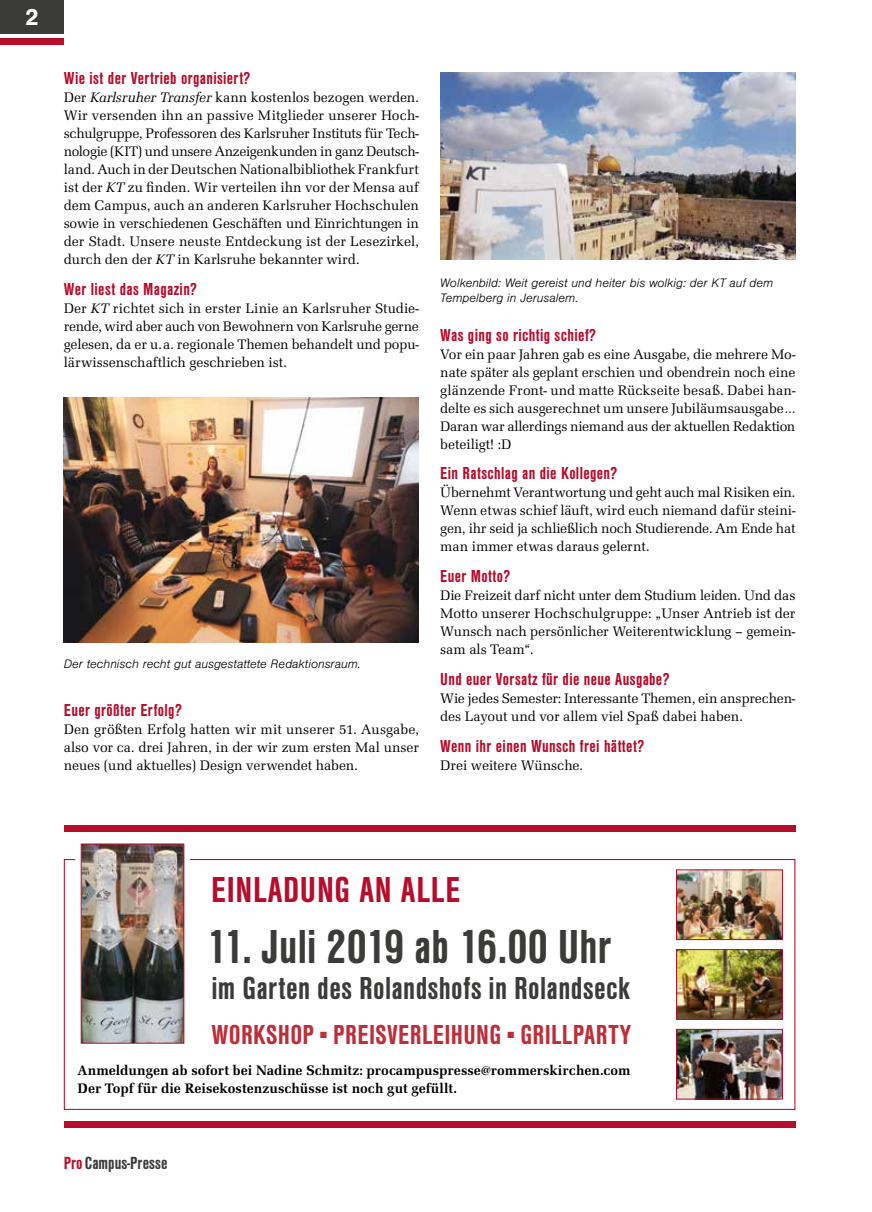
<style>
.page{position:relative;width:872px;height:1212px;background:#fff}
.page>*{position:absolute;margin:0;border:0;box-sizing:border-box;transform-origin:0 0}
.t1{font:700 condensed 49.5px "Sans";letter-spacing:.005em;color:#3b3b3a}
.t2{font:700 condensed 37.5px "Sans";letter-spacing:.02em;color:#b50d2c}
.t3{font:700 condensed 33px "Sans";letter-spacing:.01em;color:#3b3b3a}
.t4{font:700 condensed 28.5px "Sans";letter-spacing:.01em;color:#bc2f3a}
.t5{font:700 24px "Sans";color:#fff}
.t6{font:700 condensed 18.15px "Sans";letter-spacing:.005em;color:#3b3b3a}
.t7{font:700 condensed 18px "Sans";letter-spacing:.02em;color:#b50d2c}
.t8{font:14.25px/18px "Marseille";letter-spacing:-.01em;color:#000;text-align:justify}
.t9{font:700 14.25px/18px "Marseille";letter-spacing:.005em;color:#000}
.t10{font:italic 300 12.75px/15px "Sans";color:#000}
.s1{font-style:italic}
.s2{color:#b50d2c}
</style>
<div class="page">
<div style="left:0;top:0;width:64px;height:34px;background:#3b3b3a"></div>
<div style="left:0;top:38px;width:64px;height:7px;background:#b50d2c"></div>
<div style="left:64px;top:1121px;width:731px;height:6px;background:#b50d2c"></div>
<div style="left:64px;top:859px;width:731px;height:251px;border:1px solid #b50d2c"></div>
<img style="left:678px;top:872px;width:102px;height:66px">
<div style="left:676px;top:870px;width:106px;height:70px;border:1px solid #b50d2c"></div>
<img style="left:678px;top:1031px;width:102px;height:66px">
<div style="left:676px;top:1029px;width:106px;height:70px;border:1px solid #b50d2c"></div>
<img style="left:678px;top:951px;width:102px;height:66px">
<div style="left:676px;top:949px;width:106px;height:70px;border:1px solid #b50d2c"></div>
<img style="left:83px;top:846px;width:99px;height:195px">
<div style="left:75px;top:838px;width:115px;height:211px;border:6px solid #fff"></div>
<div style="left:81px;top:844px;width:103px;height:199px;border:1px solid #b50d2c"></div>
<img style="left:64px;top:398px;width:355px;height:244px">
<img style="left:440px;top:72px;width:355px;height:187px">
<div style="left:64px;top:825px;width:731px;height:6px;background:#b50d2c"></div>
<h3 class="t5" style="left:25px;top:4px;width:15px">2</h3>
<p class="t7" style="left:64px;top:68px;width:188px">Wie ist der Vertrieb organisiert?</p>
<p class="t8" style="left:64px;top:89px;width:357px">Der <span class="s1">Karlsruher Transfer</span> kann kostenlos bezogen werden.<br>Wir versenden ihn an passive Mitglieder unserer Hoch&shy;schulgruppe, Professoren des Karlsruher Instituts für Tech&shy;nologie (KIT) und unsere Anzeigenkunden in ganz Deutsch&shy;land. Auch in der Deutschen Nationalbibliothek Frankfurt ist der <span class="s1">KT</span> zu finden. Wir verteilen ihn vor der Mensa auf dem Campus, auch an anderen Karlsruher Hochschulen sowie in verschiedenen Geschäften und Einrichtungen in der Stadt. Unsere neuste Entdeckung ist der Lesezirkel, durch den der <span class="s1">KT</span> in Karlsruhe bekannter wird.</p>
<p class="t7" style="left:64px;top:279px;width:135px">Wer liest das Magazin?</p>
<p class="t8" style="left:64px;top:299px;width:357px">Der <span class="s1">KT</span> richtet sich in erster Linie an Karlsruher Studie&shy;rende, wird aber auch von Bewohnern von Karlsruhe gerne gelesen, da er u.a. regionale Themen behandelt und popu&shy;lärwissenschaftlich geschrieben ist.</p>
<p class="t10" style="left:64px;top:656px;width:299px">Der technisch recht gut ausgestattete Redaktionsraum.</p>
<p class="t7" style="left:64px;top:700px;width:119px">Euer größter Erfolg?</p>
<p class="t8" style="left:64px;top:720px;width:357px">Den größten Erfolg hatten wir mit unserer 51. Ausgabe, also vor ca. drei Jahren, in der wir zum ersten Mal unser neues (und aktuelles) Design verwendet haben.</p>
<p class="t10" style="left:440px;top:275px;width:335px">Wolkenbild: Weit gereist und heiter bis wolkig: der KT auf dem<br>Tempelberg in Jerusalem.</p>
<p class="t7" style="left:440px;top:325px;width:157px">Was ging so richtig schief?</p>
<p class="t8" style="left:440px;top:345px;width:357px">Vor ein paar Jahren gab es eine Ausgabe, die mehrere Mo&shy;nate später als geplant erschien und obendrein noch eine glänzende Front- und matte Rückseite besaß. Dabei han&shy;delte es sich ausgerechnet um unsere Jubiläumsausgabe… Daran war allerdings niemand aus der aktuellen Redaktion beteiligt! :D</p>
<p class="t7" style="left:440px;top:464px;width:179px">Ein Ratschlag an die Kollegen?</p>
<p class="t8" style="left:440px;top:484px;width:357px">Übernehmt Verantwortung und geht auch mal Risiken ein.<br>Wenn etwas schief läuft, wird euch niemand dafür steini&shy;gen, ihr seid ja schließlich noch Studierende. Am Ende hat man immer etwas daraus gelernt.</p>
<p class="t7" style="left:440px;top:566px;width:72px">Euer Motto?</p>
<p class="t8" style="left:440px;top:586px;width:357px">Die Freizeit darf nicht unter dem Studium leiden. Und das Motto unserer Hochschulgruppe: „Unser Antrieb ist der Wunsch nach persönlicher Weiterentwicklung – gemein&shy;sam als Team“.</p>
<p class="t7" style="left:440px;top:669px;width:231px">Und euer Vorsatz für die neue Ausgabe?</p>
<p class="t8" style="left:440px;top:689px;width:357px">Wie jedes Semester: Interessante Themen, ein ansprechen&shy;des Layout und vor allem viel Spaß dabei haben.</p>
<p class="t7" style="left:440px;top:736px;width:205px">Wenn ihr einen Wunsch frei hättet?</p>
<p class="t8" style="left:440px;top:756px;width:144px">Drei weitere Wünsche.</p>
<h2 class="t2" style="left:211px;top:869px;width:250px">EINLADUNG AN ALLE</h2>
<h1 class="t1" style="left:207px;top:919px;width:406px">11. Juli 2019 ab 16.00 Uhr</h1>
<h3 class="t3" style="left:211px;top:970px;width:420px">im Garten des Rolandshofs in Rolandseck</h3>
<h3 class="t4" style="left:211px;top:1019px;width:421px">WORKSHOP ■ PREISVERLEIHUNG ■ GRILLPARTY</h3>
<p class="t9" style="left:78px;top:1061px;width:554px">Anmeldungen ab sofort bei Nadine Schmitz: procampuspresse@rommerskirchen.com<br>Der Topf für die Reisekostenzuschüsse ist noch gut gefüllt.</p>
<p class="t6" style="left:64px;top:1153px;width:105px"><span class="s2">Pro</span> Campus-Presse</p>
</div>
